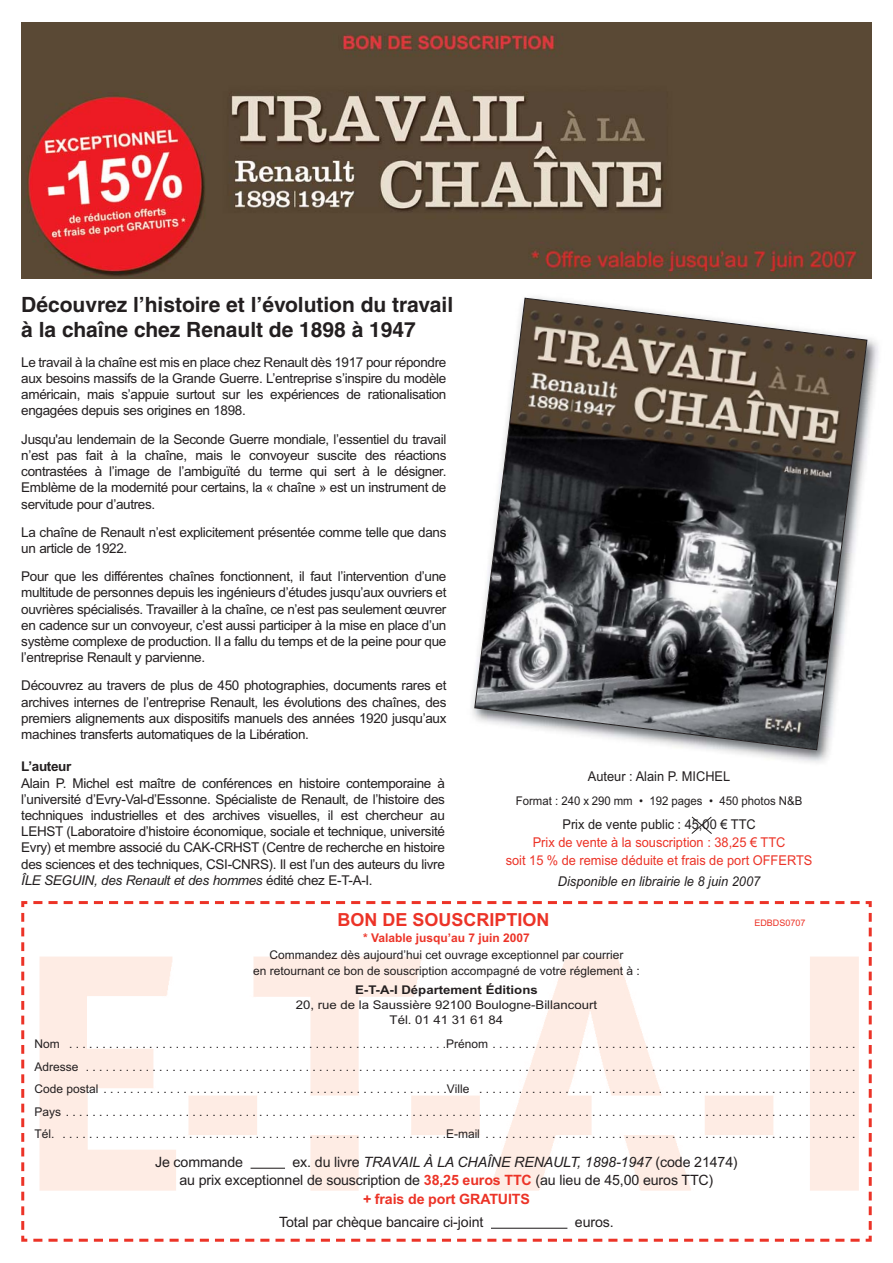
<style>
.page{position:relative;width:893px;height:1263px;background:#fff}
.page>*{position:absolute;margin:0;border:0;box-sizing:border-box;transform-origin:0 0}
.t1{font:700 21px/25.2px "Helvetica";color:#231f20}
.t2{font:700 18px "Arial";color:#ec3327}
.t3{font:14.25px/18px "Arial";letter-spacing:-.01em;color:#231f20}
.t4{font:700 14.25px "Arial";letter-spacing:-.01em;color:#ec3327}
.t5{font:13.5px/16.2px "Arial";letter-spacing:-.025em;color:#231f20;text-align:justify}
.t6{font:13.5px/18px "Arial";color:#ec3327;text-align:center;scale:.95 1}
.t7{font:13.5px "Arial";color:#231f20;scale:.95 1}
.t8{font:italic 13.5px "Arial";color:#231f20;scale:.95 1}
.t9{font:700 13.5px "Arial";letter-spacing:-.025em;color:#231f20}
.t10{font:12px/22.5px "Arial";color:#231f20;text-align:center}
.t11{font:12px/15px "Arial";color:#231f20;text-align:center;scale:1.1 1}
.t12{font:12px "Arial";color:#231f20;scale:.95 1}
.t13{font:700 12px "Arial";color:#231f20;scale:1.1 1}
.t14{font:700 12px "Arial";color:#ec3327}
.t15{font:9px "Arial";color:#ec3327}
.s1{font-style:italic}
.s2{font-weight:700;color:#ec3327}
</style>
<div class="page">
<svg style="left:21px;top:901px;width:851px;height:341px"></svg>
<hr style="left:251px;top:1168px;width:34px;height:1px;background:#231f20">
<hr style="left:491px;top:1228px;width:76px;height:1px;background:#231f20">
<svg style="left:691px;top:816px;width:21px;height:18px"></svg>
<img style="left:21px;top:23px;width:851px;height:255px">
<img style="left:471px;top:338px;width:408px;height:425px">
<svg style="left:474px;top:297px;width:394px;height:454px"></svg>
<h1 class="t1" style="left:21px;top:294px;width:433px">Découvrez l’histoire et l’évolution du travail à la chaîne chez Renault de 1898 à 1947</h1>
<p class="t5" style="left:21px;top:355px;width:427px">Le travail à la chaîne est mis en place chez Renault dès 1917 pour répondre aux besoins massifs de la Grande Guerre. L’entreprise s’inspire du modèle américain, mais s’appuie surtout sur les expériences de rationalisation engagées depuis ses origines en 1898.</p>
<p class="t5" style="left:21px;top:432px;width:427px">Jusqu'au lendemain de la Seconde Guerre mondiale, l’essentiel du travail n’est pas fait à la chaîne, mais le convoyeur suscite des réactions contrastées à l’image de l’ambiguïté du terme qui sert à le désigner.<br>Emblème de la modernité pour certains, la « chaîne » est un instrument de servitude pour d’autres.</p>
<p class="t5" style="left:21px;top:525px;width:427px">La chaîne de Renault n’est explicitement présentée comme telle que dans un article de 1922.</p>
<p class="t5" style="left:21px;top:570px;width:427px">Pour que les différentes chaînes fonctionnent, il faut l’intervention d’une multitude de personnes depuis les ingénieurs d’études jusqu’aux ouvriers et ouvrières spécialisés. Travailler à la chaîne, ce n’est pas seulement œuvrer en cadence sur un convoyeur, c’est aussi participer à la mise en place d’un système complexe de production. Il a fallu du temps et de la peine pour que l’entreprise Renault y parvienne.</p>
<p class="t5" style="left:21px;top:679px;width:427px">Découvrez au travers de plus de 450 photographies, documents rares et archives internes de l’entreprise Renault, les évolutions des chaînes, des premiers alignements aux dispositifs manuels des années 1920 jusqu’aux machines transferts automatiques de la Libération.</p>
<p class="t9" style="left:21px;top:759px;width:52px">L’auteur</p>
<p class="t5" style="left:21px;top:776px;width:425px">Alain P. Michel est maître de conférences en histoire contemporaine à l’université d’Evry-Val-d’Essonne. Spécialiste de Renault, de l’histoire des techniques industrielles et des archives visuelles, il est chercheur au LEHST (Laboratoire d’histoire économique, sociale et technique, université Evry) et membre associé du CAK-CRHST (Centre de recherche en histoire des sciences et des techniques, CSI-CNRS). Il est l’un des auteurs du livre <span class="s1">ÎLE SEGUIN, des Renault et des hommes</span> édité chez E-T-A-I.</p>
<h2 class="t2" style="left:338px;top:909px;width:213px">BON DE SOUSCRIPTION</h2>
<p class="t15" style="left:754px;top:920px;width:52px">EDBDS0707</p>
<p class="t14" style="left:363px;top:931px;width:168px">* Valable jusqu’au 7 juin 2007</p>
<p class="t10" style="left:253px;top:947px;width:388px;line-height:16.2px">Commandez dès aujourd’hui cet ouvrage exceptionnel par courrier<br>en retournant ce bon de souscription accompagné de votre réglement à :</p>
<p class="t13" style="left:355px;top:983px;width:167px">E-T-A-I Département Éditions</p>
<p class="t11" style="left:296px;top:999px;width:275px">20, rue de la Saussière 92100 Boulogne-Billancourt<br>Tél. 01 41 31 61 84</p>
<p class="t10" style="left:35px;top:1034px;width:822px;text-align:justify">Nom . . . . . . . . . . . . . . . . . . . . . . . . . . . . . . . . . . . . . . . . . . . . . . . . . . . . . . . . .Prénom . . . . . . . . . . . . . . . . . . . . . . . . . . . . . . . . . . . . . . . . . . . . . . . . . . . . . . .<br>Adresse . . . . . . . . . . . . . . . . . . . . . . . . . . . . . . . . . . . . . . . . . . . . . . . . . . . . . . . . . . . . . . . . . . . . . . . . . . . . . . . . . . . . . . . . . . . . . . . . . . . . . . . . . . . . . . . . . . . .<br>Code postal . . . . . . . . . . . . . . . . . . . . . . . . . . . . . . . . . . . . . . . . . . . . . . . . . . . .Ville . . . . . . . . . . . . . . . . . . . . . . . . . . . . . . . . . . . . . . . . . . . . . . . . . . . . . . . . .<br>Pays . . . . . . . . . . . . . . . . . . . . . . . . . . . . . . . . . . . . . . . . . . . . . . . . . . . . . . . . . . . . . . . . . . . . . . . . . . . . . . . . . . . . . . . . . . . . . . . . . . . . . . . . . . . . . . . . . . . . . . .<br>Tél. . . . . . . . . . . . . . . . . . . . . . . . . . . . . . . . . . . . . . . . . . . . . . . . . . . . . . . . . . .E-mail . . . . . . . . . . . . . . . . . . . . . . . . . . . . . . . . . . . . . . . . . . . . . . . . . . . . . . . .</p>
<p class="t3" style="left:155px;top:1154px;width:90px">Je commande</p>
<p class="t7" style="left:588px;top:771px;width:151px">Auteur : Alain P. MICHEL</p>
<p class="t12" style="left:516px;top:796px;width:303px">Format : 240 x 290 mm • 192 pages • 450 photos N&amp;B</p>
<p class="t7" style="left:562px;top:819px;width:205px">Prix de vente public : 45,00 € TTC</p>
<p class="t6" style="left:506px;top:834px;width:324px">Prix de vente à la souscription : 38,25 € TTC<br>soit 15 % de remise déduite et frais de port OFFERTS</p>
<p class="t8" style="left:558px;top:873px;width:215px">Disponible en librairie le 8 juin 2007</p>
<p class="t3" style="left:179px;top:1154px;width:560px;text-indent:113px">ex. du livre <span class="s1">TRAVAIL À LA CHAÎNE RENAULT, 1898-1947</span> (code 21474) au prix exceptionnel de souscription de <span class="s2">38,25 euros TTC</span> (au lieu de 45,00 euros TTC)</p>
<p class="t4" style="left:363px;top:1191px;width:168px">+ frais de port GRATUITS</p>
<p class="t3" style="left:279px;top:1214px;width:206px">Total par chèque bancaire ci-joint</p>
<p class="t3" style="left:575px;top:1214px;width:40px">euros.</p>
</div>
